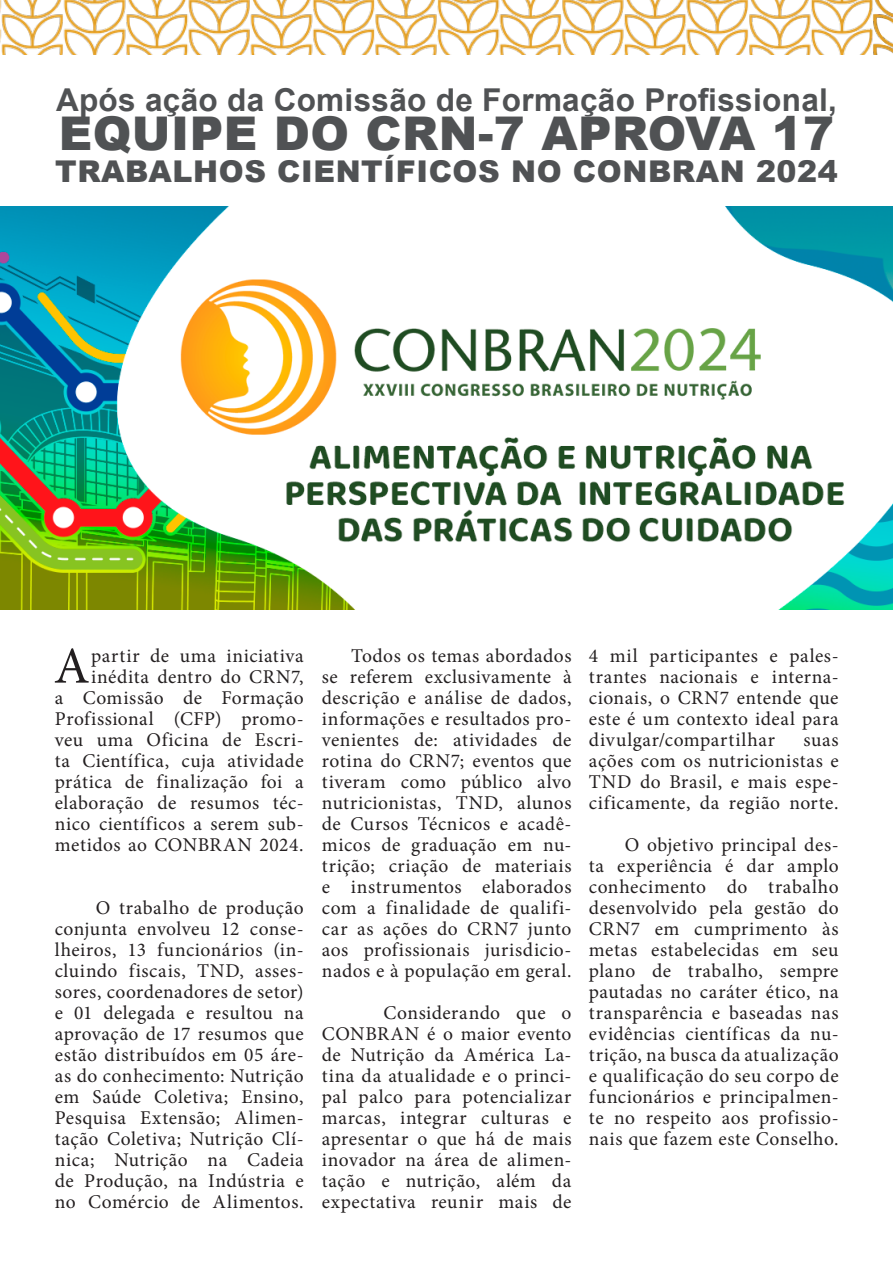
<style>
.page{position:relative;width:893px;height:1263px;background:#fff}
.page>*{position:absolute;margin:0;border:0;box-sizing:border-box;transform-origin:0 0}
.t1{font:51.75px "Minion Pro";color:#231f20}
.t2{font:900 46.5px "Arial";letter-spacing:.01em;color:#505254}
.t3{font:700 31.5px "Arial";letter-spacing:.01em;color:#505254}
.t4{font:900 30px "Arial";letter-spacing:.02em;color:#505254}
.t5{font:19.5px/21px "Minion Pro";letter-spacing:.025em;color:#231f20;text-align:justify}
</style>
<div class="page">
<img style="left:0;top:0;width:871px;height:54px">
<img style="left:871px;top:0;width:22px;height:54px">
<img style="left:0;top:207px;width:893px;height:402px">
<p class="t3" style="left:56px;top:78px;width:782px">Após ação da Comissão de Formação Profissional,</p>
<p class="t2" style="left:59px;top:100px;width:777px">EQUIPE DO CRN-7 APROVA 17</p>
<p class="t4" style="left:55px;top:149px;width:784px">TRABALHOS CIENTÍFICOS NO CONBRAN 2024</p>
<p class="t5" style="left:55px;top:645px;width:250px;text-align:right">partir de uma iniciativa inédita dentro do CRN7,<br>a Comissão de Formação<br>Profissional (CFP) promo&shy;veu uma Oficina de Escri&shy;ta Científica, cuja atividade prática de finalização foi a elaboração de resumos téc&shy;nico científicos a serem sub&shy;metidos ao CONBRAN 2024.</p>
<p class="t1" style="left:54px;top:631px;width:37px">A</p>
<p class="t5" style="left:55px;top:897px;width:250px;text-indent:41px">O trabalho de produção conjunta envolveu 12 conse&shy;lheiros, 13 funcionários (in&shy;cluindo fiscais, TND, asses&shy;sores, coordenadores de setor) e 01 delegada e resultou na aprovação de 17 resumos que estão distribuídos em 05 áre&shy;as do conhecimento: Nutrição em Saúde Coletiva; Ensino, Pesquisa Extensão; Alimen&shy;tação Coletiva; Nutrição Clí&shy;nica; Nutrição na Cadeia de Produção, na Indústria e no Comércio de Alimentos.</p>
<p class="t5" style="left:322px;top:645px;width:251px;text-indent:29px">Todos os temas abordados se referem exclusivamente à descrição e análise de dados, informações e resultados pro&shy;venientes de: atividades de rotina do CRN7; eventos que tiveram como público alvo nutricionistas, TND, alunos de Cursos Técnicos e acadê&shy;micos de graduação em nu&shy;trição; criação de materiais e instrumentos elaborados com a finalidade de qualifi&shy;car as ações do CRN7 junto aos profissionais jurisdicio&shy;nados e à população em geral.</p>
<p class="t5" style="left:322px;top:1002px;width:251px;text-indent:62px">Considerando que o CONBRAN é o maior evento de Nutrição da América La&shy;tina da atualidade e o princi&shy;pal palco para potencializar marcas, integrar culturas e apresentar o que há de mais inovador na área de alimen&shy;tação e nutrição, além da expectativa reunir mais de</p>
<p class="t5" style="left:589px;top:645px;width:251px">4 mil participantes e pales&shy;trantes nacionais e interna&shy;cionais, o CRN7 entende que este é um contexto ideal para divulgar/compartilhar</p>
<p class="t5" style="left:589px;top:729px;width:251px;text-indent:215px">suas ações com os nutricionistas e TND do Brasil, e mais espe&shy;cificamente, da região norte.</p>
<p class="t5" style="left:589px;top:834px;width:251px;text-indent:36px">O objetivo principal des&shy;ta experiência é dar amplo conhecimento do trabalho desenvolvido pela gestão do CRN7 em cumprimento às metas estabelecidas em seu plano de trabalho, sempre pautadas no caráter ético, na transparência e baseadas nas evidências científicas da nu&shy;trição, na busca da atualização e qualificação do seu corpo de funcionários e principalmen&shy;te no respeito aos profissio&shy;nais que fazem este Conselho.</p>
</div>
